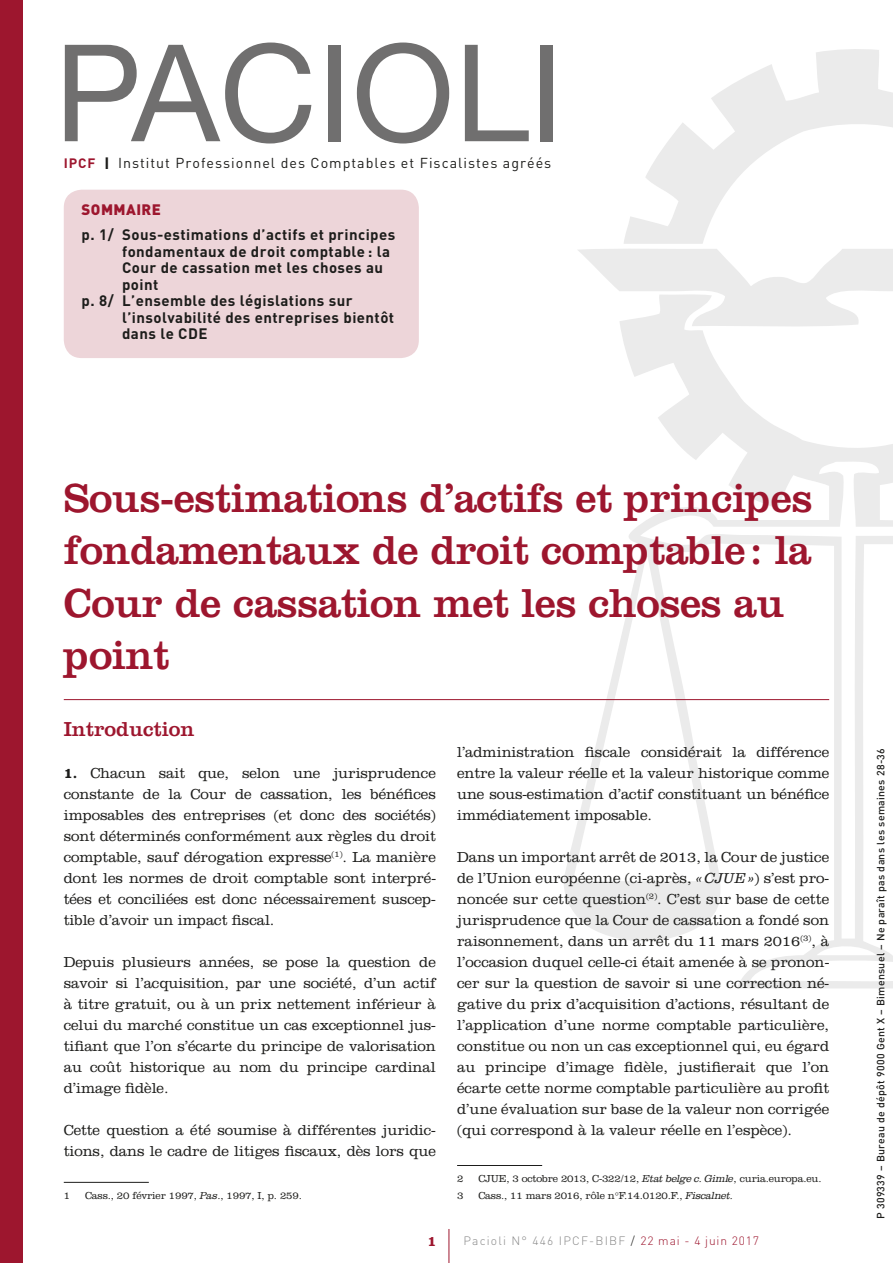
<style>
.page{position:relative;width:893px;height:1263px;background:#fff}
.page>*{position:absolute;margin:0;border:0;box-sizing:border-box;transform-origin:0 0}
.t1{font:42px/52.5px "Clarendon LT Std";letter-spacing:-.01em;color:#9d162e}
.t2{font:21px "Clarendon LT Std";color:#9d162e}
.t3{font:300 15px/21px "Clarendon LT Std";letter-spacing:-.005em;color:#1d1d1b;text-align:justify}
.t4{font:700 15px "DIN";letter-spacing:.03em;color:#1d1d1b}
.t5{font:900 15px "DIN";letter-spacing:.03em;color:#9d162e}
.t6{font:700 14.85px "Clarendon LT Std";color:#9d162e}
.t7{font:14.25px "DIN";letter-spacing:.07em;color:#1d1d1b}
.t8{font:300 12px "DIN";letter-spacing:.1em;color:#878787}
.t9{font:300 10.5px "Clarendon LT Std";letter-spacing:-.015em;color:#1d1d1b}
.t10{font:500 10.5px "DIN";letter-spacing:.03em;color:#1d1d1b}
.s1{font-weight:700;font-size:13.5px;color:#9d162e}
.s2{font-weight:900;font-size:13.5px}
.s3{font-weight:700}
.s4{font-family:"Clarendon Std";font-style:italic}
.s5{color:#1d1d1b}
.s6{color:#9d162e}
</style>
<div class="page">
<svg style="left:563px;top:49px;width:330px;height:939px"></svg>
<hr style="left:449px;top:1229px;width:1px;height:34px;background:#9d162e">
<div style="left:0;top:0;width:23px;height:1263px;background:#9d162e"></div>
<div style="left:64px;top:190px;width:355px;height:168px;background:#edd5d9;border-radius:18px"></div>
<svg style="left:65px;top:43px;width:246px;height:100px"></svg>
<div style="left:328px;top:45px;width:13px;height:96px;background:#706f6f"></div>
<svg style="left:357px;top:43px;width:92px;height:100px"></svg>
<svg style="left:465px;top:45px;width:64px;height:96px"></svg>
<div style="left:540px;top:45px;width:13px;height:96px;background:#706f6f"></div>
<hr style="left:64px;top:699px;width:765px;height:1px;background:#9d162e">
<hr style="left:64px;top:1182px;width:85px;height:1px;background:#1d1d1b">
<hr style="left:457px;top:1165px;width:85px;height:1px;background:#1d1d1b">
<p class="t7" style="left:64px;top:154px;width:489px"><span class="s1">IPCF</span> <span class="s2">|</span> Institut Professionnel des Comptables et Fiscalistes agréés</p>
<p class="t5" style="left:82px;top:200px;width:81px">SOMMAIRE</p>
<p class="t4" style="left:82px;top:225px;width:315px">p. 1/ Sous-estimations d’actifs et principes</p>
<p class="t4" style="left:122px;top:241px;width:270px">fondamentaux de droit comptable : la</p>
<p class="t4" style="left:122px;top:258px;width:263px">Cour de cassation met les choses au</p>
<p class="t4" style="left:122px;top:274px;width:38px">point</p>
<p class="t4" style="left:82px;top:291px;width:272px">p. 8/ L’ensemble des législations sur</p>
<p class="t4" style="left:122px;top:307px;width:274px">l’insolvabilité des entreprises bientôt</p>
<p class="t4" style="left:122px;top:324px;width:87px">dans le CDE</p>
<h1 class="t1" style="left:64px;top:472px;width:750px">Sous-estimations d’actifs et principes fondamentaux de droit comptable: la<br>Cour de cassation met les choses au point</h1>
<h2 class="t2" style="left:64px;top:717px;width:132px">Introduction</h2>
<p class="t3" style="left:64px;top:763px;width:374px"><span class="s3">1.</span> Chacun sait que, selon une jurisprudence constante de la Cour de cassation, les bénéfices imposables des entreprises (et donc des sociétés) sont déterminés conformément aux règles du droit comptable, sauf dérogation expresse<sup>(1)</sup>. La manière dont les normes de droit comptable sont interpré&shy;tées et conciliées est donc nécessairement suscep&shy;tible d’avoir un impact fiscal.</p>
<p class="t3" style="left:64px;top:952px;width:374px">Depuis plusieurs années, se pose la question de savoir si l’acquisition, par une société, d’un actif à titre gratuit, ou à un prix nettement inférieur à celui du marché constitue un cas exceptionnel jus&shy;tifiant que l’on s’écarte du principe de valorisation au coût historique au nom du principe cardinal d’image fidèle.</p>
<p class="t3" style="left:64px;top:1120px;width:374px">Cette question a été soumise à différentes juridic&shy;tions, dans le cadre de litiges fiscaux, dès lors que</p>
<p class="t9" style="left:64px;top:1189px;width:8px">1</p>
<p class="t9" style="left:85px;top:1189px;width:218px">Cass., 20 février 1997, <span class="s4">Pas</span>., 1997, I, p. 259.</p>
<p class="t3" style="left:457px;top:742px;width:374px">l’administration fiscale considérait la différence entre la valeur réelle et la valeur historique comme une sous-estimation d’actif constituant un bénéfice immédiatement imposable.</p>
<p class="t3" style="left:457px;top:847px;width:374px">Dans un important arrêt de 2013, la Cour de justice de l’Union européenne (ci-après, <span class="s4">«CJUE»</span>) s’est pro&shy;noncée sur cette question<sup>(2)</sup>. C’est sur base de cette jurisprudence que la Cour de cassation a fondé son raisonnement, dans un arrêt du 11 mars 2016<sup>(3)</sup>, à l’occasion duquel celle-ci était amenée à se pronon&shy;cer sur la question de savoir si une correction né&shy;gative du prix d’acquisition d’actions, résultant de l’application d’une norme comptable particulière, constitue ou non un cas exceptionnel qui, eu égard au principe d’image fidèle, justifierait que l’on écarte cette norme comptable particulière au profit d’une évaluation sur base de la valeur non corrigée (qui correspond à la valeur réelle en l’espèce).</p>
<p class="t9" style="left:457px;top:1173px;width:8px">2</p>
<p class="t9" style="left:478px;top:1173px;width:345px">CJUE, 3 octobre 2013, C-322/12, <span class="s4">Etat belge c. Gimle</span>, curia.europa.eu.</p>
<p class="t9" style="left:457px;top:1189px;width:8px">3</p>
<p class="t9" style="left:478px;top:1189px;width:256px">Cass., 11 mars 2016, rôle n°F.14.0120.F., <span class="s4">Fiscalnet.</span></p>
<p class="t6" style="left:427px;top:1232px;width:11px">1</p>
<p class="t8" style="left:463px;top:1233px;width:297px">Pacioli N° 446 IPCF-BIBF <span class="s5">/</span> <span class="s6">22 mai - 4 juin 2017</span></p>
<p class="t10" style="left:874px;top:1219px;width:472px;rotate:-90deg">P 309339 – Bureau de dépôt 9000 Gent X – Bimensuel – Ne paraît pas dans les semaines 28-36</p>
</div>
